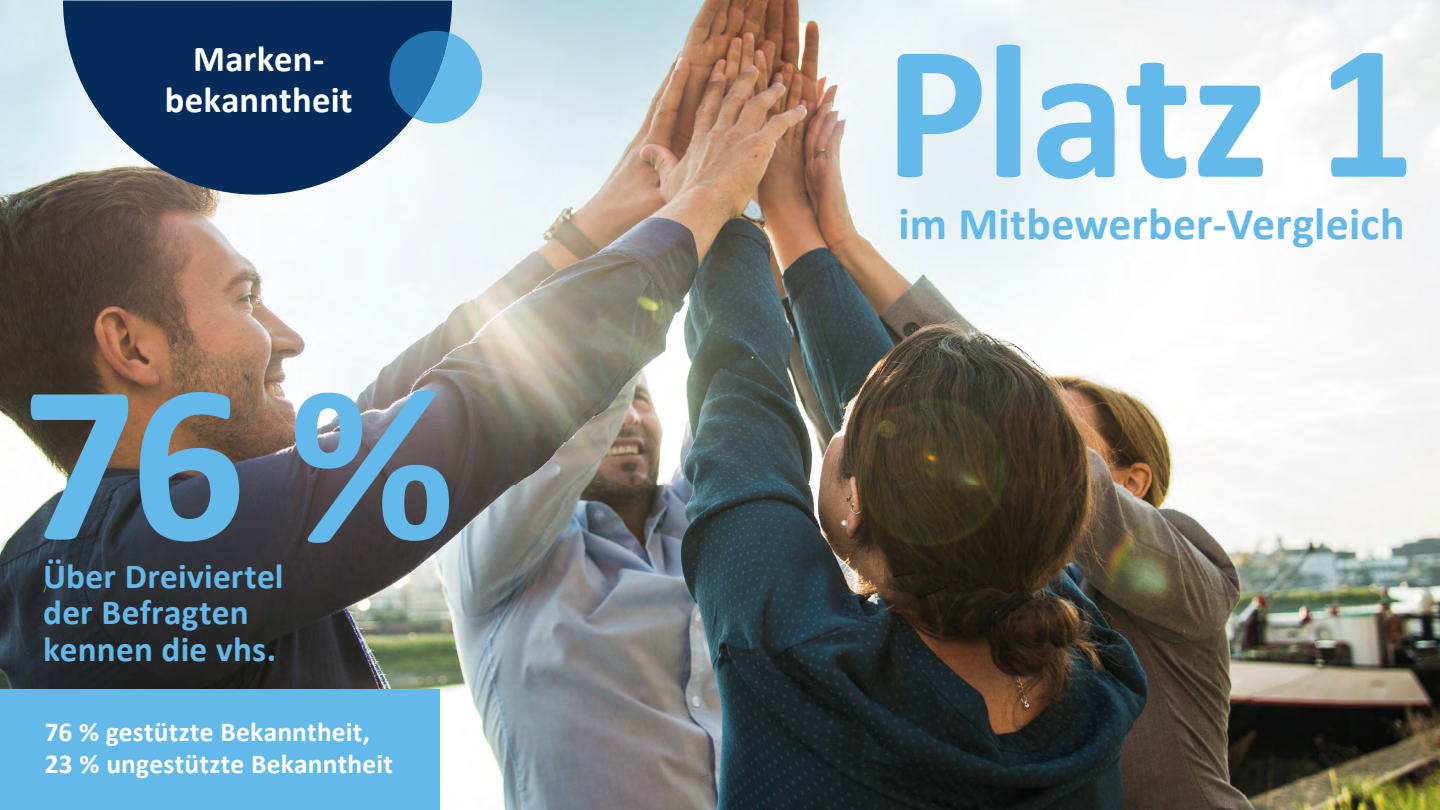
<style>
.page{position:relative;width:1440px;height:810px;background:#fff}
.page>*{position:absolute;margin:0;border:0;box-sizing:border-box;transform-origin:0 0}
.t1{font:700 228.67px "Calibri";color:#63b9e9}
.t2{font:700 194.4px "Calibri";letter-spacing:-.01em;color:#63b9e9}
.t3{font:700 45.75px "Calibri";letter-spacing:.005em;color:#63b9e9}
.t4{font:700 36.6px/41.2px "Calibri";letter-spacing:.005em;color:#fff;text-align:center}
.t5{font:700 35.25px/36.6px "Calibri";letter-spacing:.005em;color:#63b9e9}
.t6{font:700 27.45px/32px "Calibri";letter-spacing:.01em;color:#fff}
</style>
<div class="page">
<img style="left:0;top:0;width:1440px;height:810px">
<svg style="left:63px;top:1px;width:389px;height:194px;background:#315074"></svg>
<div style="left:0;top:690px;width:439px;height:120px;background:#63b9e9"></div>
<svg style="left:389px;top:31px;width:93px;height:92px;background:#4e95c4"></svg>
<h3 class="t4" style="left:165px;top:36px;width:189px">Marken&shy;bekanntheit</h3>
<h1 class="t1" style="left:22px;top:321px;width:435px">76 %</h1>
<p class="t5" style="left:43px;top:556px;width:242px">Über Dreiviertel der Befragten kennen die vhs.</p>
<p class="t6" style="left:45px;top:715px;width:350px">76 % gestützte Bekanntheit,<br>23 % ungestützte Bekanntheit</p>
<h2 class="t2" style="left:884px;top:-8px;width:533px">Platz 1</h2>
<h3 class="t3" style="left:898px;top:196px;width:508px">im Mitbewerber-Vergleich</h3>
</div>
